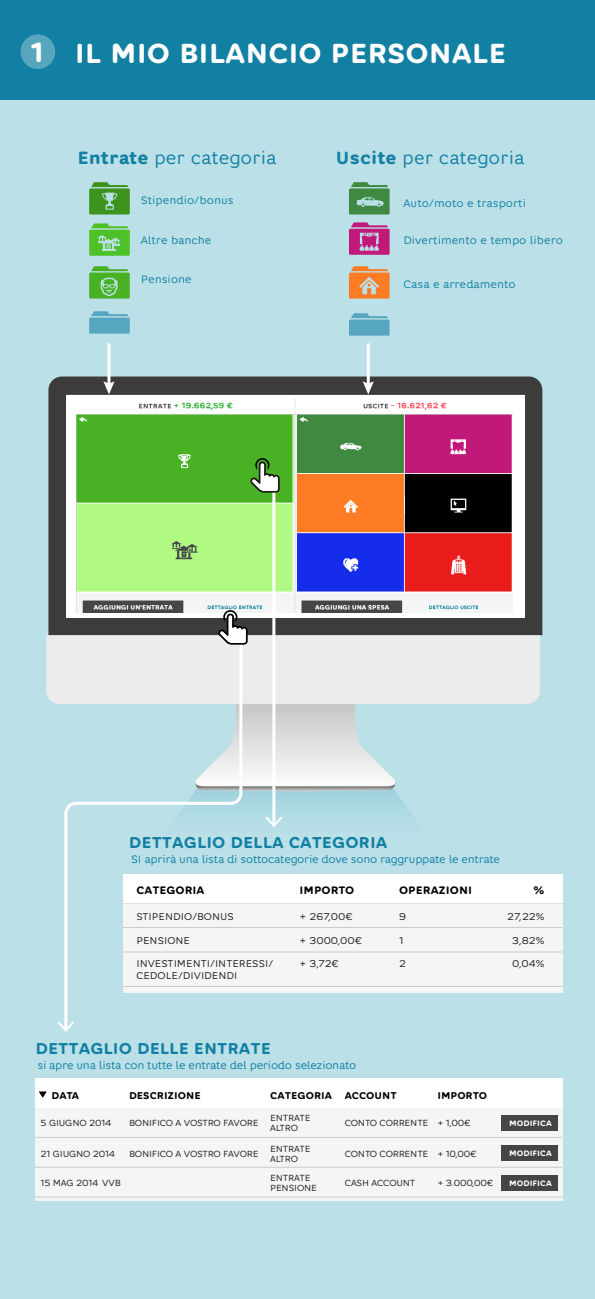
<style>
.page{position:relative;width:595px;height:1299px;background:#fff}
.page>*{position:absolute;margin:0;border:0;box-sizing:border-box;transform-origin:0 0}
.t1{font:700 28px "Hello Type";color:#fff}
.t2{font:18px "Hello Type";color:#1280a3}
.t3{font:700 16px "Hello Type";color:#1280a3}
.t4{font:11px "Hello Type";letter-spacing:-.025em;color:#1280a3}
.t5{font:11px "Hello Type";color:#1280a3}
.t6{font:700 11px "Hello Type";color:#000}
.t7{font:10px/12px "Hello Type";color:#1d1d1b}
.t8{font:700 10px "Hello Type";color:#000}
.t9{font:9px/10px "Hello Type";letter-spacing:-.025em;color:#1d1d1b}
.t10{font:700 8px "Hello Type";color:#fff}
.s1{font-weight:700}
</style>
<div class="page">
<div style="left:0;top:0;width:595px;height:1298px;background:#bbe0e8"></div>
<div style="left:0;top:0;width:595px;height:100px;background:#1280a3"></div>
<div style="left:48px;top:377px;width:494px;height:258px;background:#3c3c3b"></div>
<div style="left:66px;top:395px;width:459px;height:222px;background:#fff"></div>
<div style="left:46px;top:635px;width:494px;height:69px;background:#ececec"></div>
<img style="left:77px;top:398px;width:435px;height:214px">
<div style="left:74px;top:398px;width:7px;height:16px;background:#fff"></div>
<hr style="left:107px;top:343px;width:3px;height:43px;background:#fff">
<svg style="left:103px;top:381px;width:12px;height:13px"></svg>
<hr style="left:367px;top:343px;width:3px;height:43px;background:#fff">
<svg style="left:363px;top:381px;width:11px;height:13px"></svg>
<hr style="left:272px;top:491px;width:3px;height:334px;background:#fff">
<svg style="left:244px;top:704px;width:168px;height:123px"></svg>
<svg style="left:63px;top:642px;width:181px;height:381px"></svg>
<svg style="left:57px;top:1021px;width:17px;height:11px"></svg>
<svg style="left:218px;top:610px;width:30px;height:35px"></svg>
<svg style="left:250px;top:458px;width:30px;height:35px"></svg>
<div style="left:89px;top:188px;width:41px;height:26px;background:#3c931d"></div>
<svg style="left:91px;top:182px;width:37px;height:5px"></svg>
<div style="left:89px;top:230px;width:41px;height:26px;background:#4fc128"></div>
<svg style="left:91px;top:223px;width:37px;height:5px"></svg>
<div style="left:89px;top:273px;width:41px;height:26px;background:#49b224"></div>
<svg style="left:91px;top:266px;width:37px;height:5px"></svg>
<svg style="left:89px;top:311px;width:41px;height:23px"></svg>
<svg style="left:349px;top:313px;width:41px;height:23px"></svg>
<div style="left:349px;top:188px;width:41px;height:26px;background:#3f8941"></div>
<svg style="left:351px;top:182px;width:37px;height:5px"></svg>
<div style="left:349px;top:229px;width:41px;height:26px;background:#c11979"></div>
<svg style="left:351px;top:222px;width:37px;height:5px"></svg>
<div style="left:349px;top:273px;width:41px;height:26px;background:#fd7b23"></div>
<svg style="left:351px;top:266px;width:37px;height:5px"></svg>
<svg style="left:102px;top:193px;width:15px;height:17px"></svg>
<svg style="left:97px;top:235px;width:24px;height:16px"></svg>
<svg style="left:100px;top:278px;width:18px;height:18px"></svg>
<svg style="left:356px;top:197px;width:28px;height:10px"></svg>
<svg style="left:359px;top:277px;width:20px;height:17px"></svg>
<svg style="left:359px;top:233px;width:20px;height:18px"></svg>
<div style="left:123px;top:875px;width:440px;height:118px;background:#f5f5f5"></div>
<div style="left:123px;top:875px;width:440px;height:28px;background:#fff"></div>
<hr style="left:123px;top:927px;width:440px;height:1px;background:#ccc">
<hr style="left:123px;top:951px;width:440px;height:1px;background:#ccc">
<hr style="left:123px;top:986px;width:440px;height:1px;background:#ccc">
<div style="left:35px;top:1079px;width:527px;height:122px;background:#f5f5f5"></div>
<div style="left:35px;top:1078px;width:527px;height:30px;background:#fff"></div>
<hr style="left:35px;top:1137px;width:527px;height:1px;background:#ccc">
<hr style="left:35px;top:1167px;width:527px;height:1px;background:#ccc">
<hr style="left:35px;top:1196px;width:527px;height:2px;background:#ccc">
<div style="left:502px;top:1115px;width:56px;height:16px;background:#454545"></div>
<div style="left:502px;top:1145px;width:56px;height:16px;background:#454545"></div>
<div style="left:502px;top:1175px;width:56px;height:15px;background:#454545"></div>
<svg style="left:39px;top:1091px;width:8px;height:7px"></svg>
<div style="left:21px;top:34px;width:34px;height:35px;background:#58a5be;border-radius:50%"></div>
<svg style="left:404px;top:496px;width:1px;height:17px"></svg>
<h1 class="t1" style="left:30px;top:31px;width:477px">1 IL MIO BILANCIO PERSONALE</h1>
<h2 class="t2" style="left:77px;top:144px;width:200px"><span class="s1">Entrate</span> per categoria</h2>
<h2 class="t2" style="left:336px;top:144px;width:190px"><span class="s1">Uscite</span> per categoria</h2>
<p class="t5" style="left:141px;top:192px;width:94px">Stipendio/bonus</p>
<p class="t5" style="left:404px;top:195px;width:124px">Auto/moto e trasporti</p>
<p class="t5" style="left:141px;top:232px;width:72px">Altre banche</p>
<p class="t5" style="left:141px;top:271px;width:52px">Pensione</p>
<p class="t5" style="left:404px;top:232px;width:161px">Divertimento e tempo libero</p>
<p class="t5" style="left:404px;top:276px;width:114px">Casa e arredamento</p>
<h3 class="t3" style="left:129px;top:829px;width:260px">DETTAGLIO DELLA CATEGORIA</h3>
<p class="t4" style="left:131px;top:851px;width:370px">SI aprirà una lista di sottocategorie dove sono raggruppate le entrate</p>
<p class="t6" style="left:136px;top:881px;width:70px">CATEGORIA</p>
<p class="t6" style="left:300px;top:881px;width:56px">IMPORTO</p>
<p class="t6" style="left:399px;top:881px;width:74px">OPERAZIONI</p>
<p class="t6" style="left:534px;top:881px;width:12px">%</p>
<p class="t7" style="left:136px;top:909px;width:99px">STIPENDIO/BONUS</p>
<p class="t7" style="left:300px;top:909px;width:55px">+ 267,00€</p>
<p class="t7" style="left:399px;top:909px;width:8px">9</p>
<p class="t7" style="left:507px;top:909px;width:39px">27,22%</p>
<p class="t7" style="left:512px;top:933px;width:34px">3,82%</p>
<p class="t7" style="left:512px;top:956px;width:34px">0,04%</p>
<p class="t7" style="left:136px;top:933px;width:55px">PENSIONE</p>
<p class="t7" style="left:136px;top:956px;width:138px">INVESTIMENTI/INTERESSI/<br>CEDOLE/DIVIDENDI</p>
<p class="t7" style="left:300px;top:933px;width:64px">+ 3000,00€</p>
<p class="t7" style="left:300px;top:956px;width:41px">+ 3,72€</p>
<p class="t7" style="left:399px;top:933px;width:6px">1</p>
<p class="t7" style="left:399px;top:956px;width:8px">2</p>
<h3 class="t3" style="left:35px;top:1036px;width:237px">DETTAGLIO DELLE ENTRATE</h3>
<p class="t4" style="left:37px;top:1057px;width:320px">si apre una lista con tutte le entrate del periodo selezionato</p>
<p class="t8" style="left:51px;top:1087px;width:29px">DATA</p>
<p class="t8" style="left:129px;top:1087px;width:73px">DESCRIZIONE</p>
<p class="t8" style="left:270px;top:1087px;width:63px">CATEGORIA</p>
<p class="t8" style="left:345px;top:1087px;width:54px">ACCOUNT</p>
<p class="t8" style="left:437px;top:1087px;width:51px">IMPORTO</p>
<p class="t9" style="left:437px;top:1117px;width:35px">+ 1,00€</p>
<p class="t9" style="left:437px;top:1148px;width:41px">+ 10,00€</p>
<p class="t9" style="left:437px;top:1177px;width:58px">+ 3.000,00€</p>
<p class="t9" style="left:41px;top:1117px;width:72px">5 GIUGNO 2014</p>
<p class="t9" style="left:270px;top:1112px;width:42px">ENTRATE<br>ALTRO</p>
<p class="t9" style="left:270px;top:1143px;width:42px">ENTRATE<br>ALTRO</p>
<p class="t9" style="left:270px;top:1172px;width:48px">ENTRATE<br>PENSIONE</p>
<p class="t9" style="left:129px;top:1117px;width:131px">BONIFICO A VOSTRO FAVORE</p>
<p class="t9" style="left:129px;top:1148px;width:131px">BONIFICO A VOSTRO FAVORE</p>
<p class="t9" style="left:345px;top:1117px;width:85px">CONTO CORRENTE</p>
<p class="t9" style="left:345px;top:1148px;width:85px">CONTO CORRENTE</p>
<p class="t9" style="left:345px;top:1177px;width:72px">CASH ACCOUNT</p>
<p class="t9" style="left:41px;top:1148px;width:76px">21 GIUGNO 2014</p>
<p class="t9" style="left:41px;top:1177px;width:82px">15 MAG 2014 VVB</p>
<p class="t10" style="left:509px;top:1117px;width:44px">MODIFICA</p>
<p class="t10" style="left:509px;top:1147px;width:44px">MODIFICA</p>
<p class="t10" style="left:509px;top:1176px;width:44px">MODIFICA</p>
</div>
